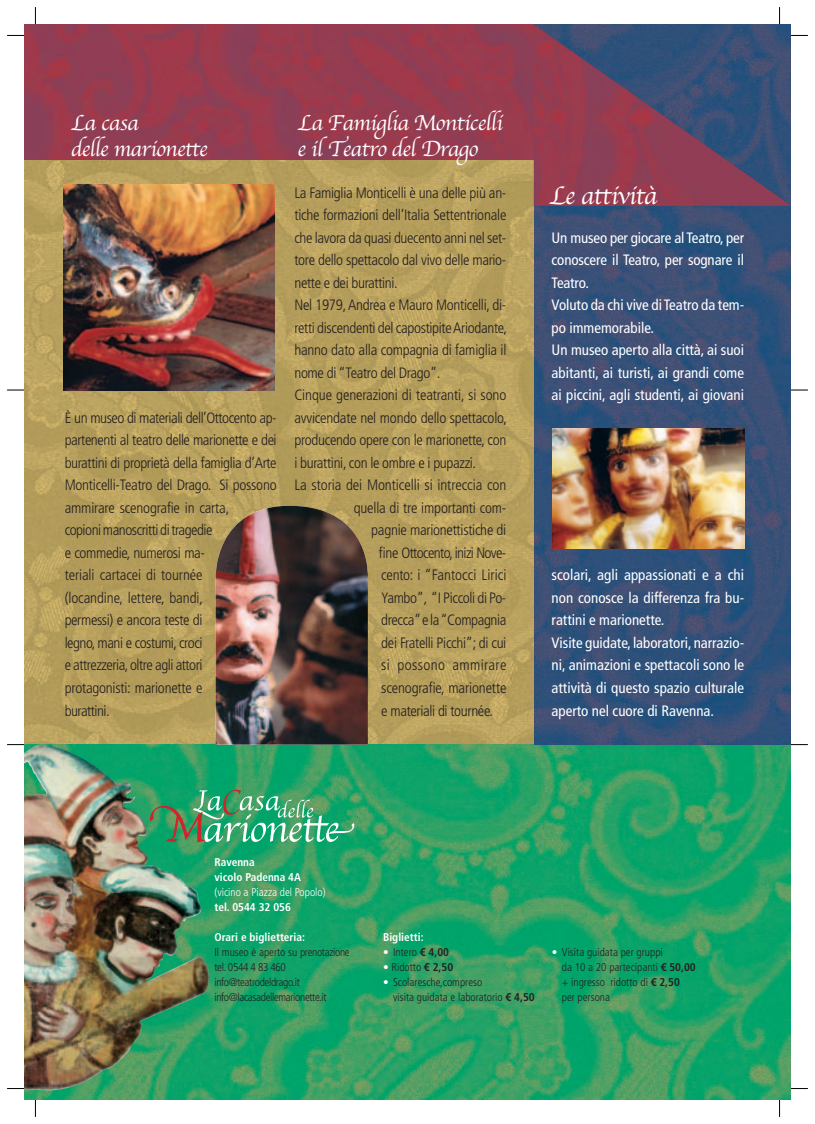
<style>
.page{position:relative;width:815px;height:1124px;background:#fff}
.page>*{position:absolute;margin:0;border:0;box-sizing:border-box;transform-origin:0 0}
.t1{font:26.25px "Apple Chancery";letter-spacing:-.03em;color:#fff}
.t2{font:22.5px/26.2px "Apple Chancery";letter-spacing:-.03em;color:#fff}
.t3{font:300 condensed 15px/22.5px "Frutiger LT Std";letter-spacing:-.02em;color:#231f20}
.t4{font:condensed 15px/22.5px "Frutiger LT Std";color:#fff}
.t5{font:300 condensed 15px "Frutiger LT Std";letter-spacing:-.04em;color:#231f20}
.t6{font:300 condensed 15px "Frutiger LT Std";color:#231f20}
.t7{font:300 condensed 15px "Frutiger LT Std";letter-spacing:.025em;color:#231f20}
.t8{font:300 condensed 11.25px/15px "Frutiger LT Std";color:#231f20}
.t9{font:300 condensed 11.25px/15px "Frutiger LT Std";letter-spacing:-.03em;color:#231f20}
.t10{font:700 condensed 11.25px/15px "Frutiger LT Std";color:#fff}
.t11{font:300 condensed 11.25px "Frutiger LT Std";color:#fff}
.s1{color:#fff}
.s2{font-weight:700}
</style>
<div class="page">
<svg style="left:7px;top:35px;width:18px;height:1px"></svg>
<svg style="left:35px;top:7px;width:1px;height:18px"></svg>
<svg style="left:7px;top:390px;width:18px;height:1px"></svg>
<svg style="left:7px;top:744px;width:18px;height:1px"></svg>
<svg style="left:7px;top:1088px;width:18px;height:1px"></svg>
<svg style="left:779px;top:7px;width:1px;height:18px"></svg>
<svg style="left:790px;top:35px;width:18px;height:1px"></svg>
<svg style="left:790px;top:390px;width:18px;height:1px"></svg>
<svg style="left:790px;top:744px;width:18px;height:1px"></svg>
<svg style="left:790px;top:1088px;width:18px;height:1px"></svg>
<svg style="left:35px;top:1098px;width:1px;height:18px"></svg>
<svg style="left:779px;top:1098px;width:1px;height:18px"></svg>
<img style="left:25px;top:159px;width:509px;height:585px">
<svg style="left:25px;top:744px;width:765px;height:354px;background:#26a267"></svg>
<img style="left:534px;top:206px;width:256px;height:538px">
<img style="left:25px;top:25px;width:509px;height:134px">
<img style="left:214px;top:504px;width:155px;height:240px">
<img style="left:64px;top:184px;width:210px;height:206px">
<svg style="left:210px;top:789px;width:144px;height:53px;background:#4eb080"></svg>
<img style="left:534px;top:25px;width:256px;height:181px">
<img style="left:553px;top:428px;width:191px;height:120px">
<img style="left:25px;top:742px;width:185px;height:348px">
<h2 class="t2" style="left:71px;top:112px;width:138px">La casa<br>delle marionette</h2>
<p class="t3" style="left:65px;top:407px;width:214px">È un museo di materiali dell’Ottocento ap&shy;partenenti al teatro delle marionette e dei burattini di proprietà della famiglia d’Arte<br>Monticelli-Teatro del Drago. Si possono ammirare scenografie in carta,<br>copioni manoscritti di tragedie<br>e commedie, numerosi ma-<br>teriali cartacei di tournée<br>(locandine, lettere, bandi,<br>permessi) e ancora teste di<br>legno, mani e costumi, croci<br>e attrezzeria, oltre agli attori<br>protagonisti: marionette e<br>burattini.</p>
<h2 class="t2" style="left:298px;top:112px;width:207px">La Famiglia Monticelli e il Teatro del Drago</h2>
<p class="t3" style="left:294px;top:182px;width:214px">La Famiglia Monticelli è una delle più an-</p>
<p class="t3" style="left:294px;top:204px;width:213px">tiche formazioni dell’Italia Settentrionale</p>
<p class="t3" style="left:294px;top:227px;width:214px">che lavora da quasi duecento anni nel set-</p>
<p class="t3" style="left:294px;top:249px;width:213px">tore dello spettacolo dal vivo delle mario-</p>
<p class="t3" style="left:294px;top:272px;width:105px">nette e dei burattini.</p>
<p class="t3" style="left:294px;top:294px;width:213px">Nel 1979, Andrea e Mauro Monticelli, di-</p>
<p class="t3" style="left:294px;top:317px;width:214px">retti discendenti del capostipite Ariodante,</p>
<p class="t3" style="left:294px;top:339px;width:214px">hanno dato alla compagnia di famiglia il</p>
<p class="t3" style="left:294px;top:362px;width:148px">nome di “Teatro del Drago”.</p>
<p class="t3" style="left:294px;top:384px;width:214px">Cinque generazioni di teatranti, si sono</p>
<p class="t3" style="left:294px;top:407px;width:214px">avvicendate nel mondo dello spettacolo,</p>
<p class="t3" style="left:294px;top:429px;width:213px">producendo opere con le marionette, con</p>
<p class="t3" style="left:294px;top:452px;width:183px">i burattini, con le ombre e i pupazzi.</p>
<p class="t3" style="left:294px;top:474px;width:213px">La storia dei Monticelli si intreccia con</p>
<p class="t3" style="left:354px;top:497px;width:154px">quella di tre importanti com-</p>
<p class="t3" style="left:371px;top:519px;width:137px">pagnie marionettistiche di</p>
<p class="t5" style="left:379px;top:546px;width:129px">fine Ottocento, inizi Nove-</p>
<p class="t6" style="left:381px;top:568px;width:127px">cento: i “Fantocci Lirici</p>
<p class="t3" style="left:381px;top:587px;width:127px">Yambo”, “I Piccoli di Po-</p>
<p class="t3" style="left:381px;top:609px;width:127px">drecca” e la “Compagnia</p>
<p class="t3" style="left:381px;top:632px;width:127px">dei Fratelli Picchi”; di cui</p>
<p class="t7" style="left:381px;top:658px;width:127px">si possono ammirare</p>
<p class="t3" style="left:381px;top:677px;width:127px">scenografie, ma rionette</p>
<p class="t3" style="left:381px;top:699px;width:113px">e materiali di tournée.</p>
<h1 class="t1" style="left:549px;top:181px;width:110px">Le attività</h1>
<p class="t4" style="left:552px;top:227px;width:194px">Un museo per giocare al Teatro, per conoscere il Teatro, per sognare il<br>Teatro.<br>Voluto da chi vive di Teatro da tem&shy;po immemorabile.<br>Un museo aperto alla città, ai suoi abitanti, ai turisti, ai grandi come ai piccini, agli studenti, ai giovani</p>
<p class="t4" style="left:552px;top:564px;width:194px">scolari, agli appassionati e a chi non conosce la differenza fra bu&shy;rattini e marionette.<br>Visite guidate, laboratori, narrazio&shy;ni, animazioni e spettacoli sono le attività di questo spazio culturale aperto nel cuore di Ravenna.</p>
<p class="t10" style="left:214px;top:855px;width:88px">Ravenna<br>vicolo Padenna 4A</p>
<p class="t11" style="left:214px;top:887px;width:113px">(vicino a Piazza del Popolo)</p>
<p class="t10" style="left:214px;top:900px;width:78px">tel. 0544 32 056</p>
<p class="t10" style="left:214px;top:930px;width:92px">Orari e biglietteria:</p>
<p class="t9" style="left:214px;top:945px;width:137px">Il museo è aperto su prenotazione tel. 0544 4 83 460 info@teatrodeldrago.it info@lacasadellemarionette.it</p>
<p class="t10" style="left:383px;top:930px;width:42px">Biglietti:</p>
<p class="t8" style="left:383px;top:945px;width:67px"><span class="s1">•</span> Intero <span class="s2">€ 4,00</span></p>
<p class="t8" style="left:383px;top:960px;width:72px"><span class="s1">•</span> Ridotto <span class="s2">€ 2,50</span></p>
<p class="t8" style="left:393px;top:975px;width:143px;text-indent:-10px"><span class="s1">•</span> Scolaresche,compreso<br>visita guidata e laboratorio <span class="s2">€ 4,50</span></p>
<p class="t8" style="left:562px;top:945px;width:135px;text-indent:-10px"><span class="s1">•</span> Visita guidata per gruppi<br>da 10 a 20 partecipanti <span class="s2">€ 50,00 </span>+ ingresso ridotto di <span class="s2">€ 2,50 </span>per persona</p>
</div>
